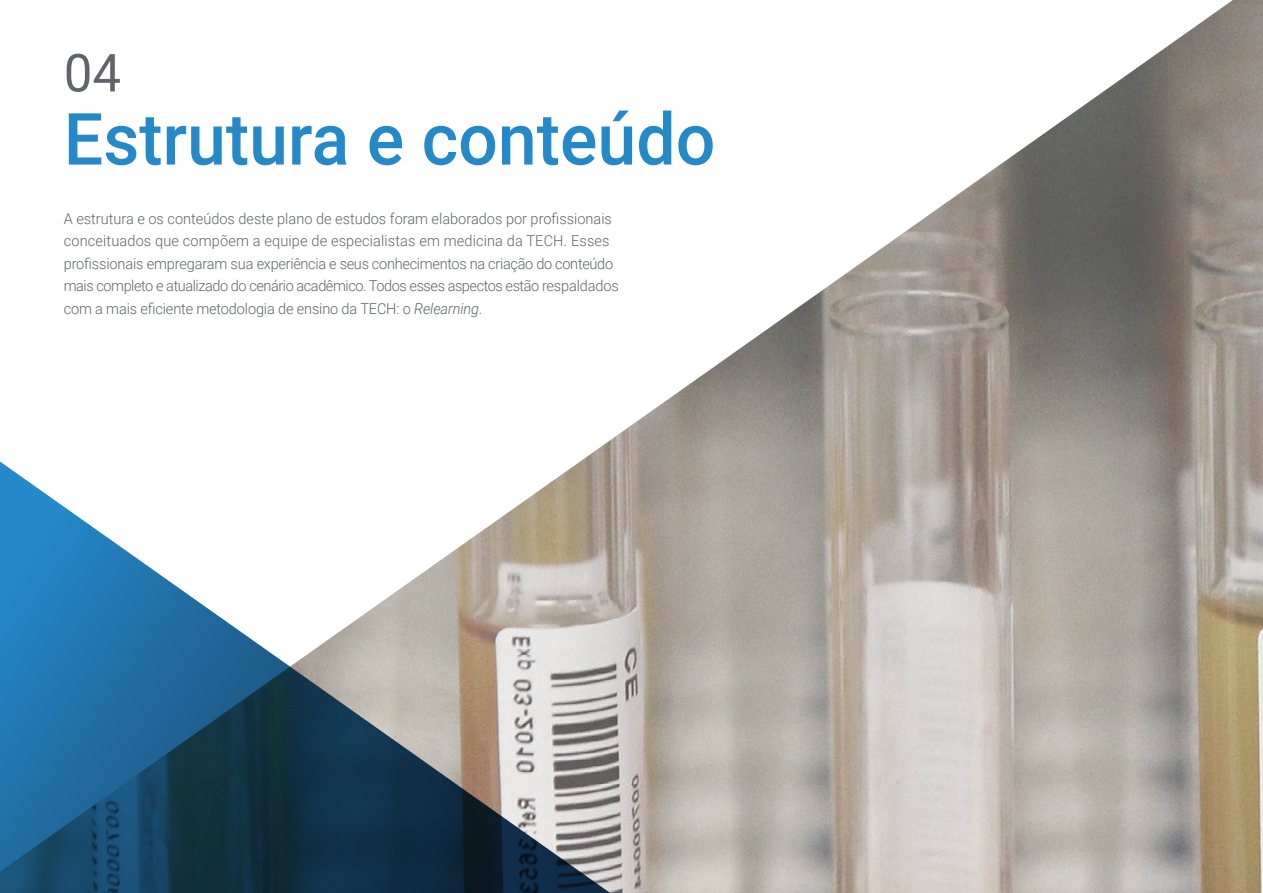
<style>
.page{position:relative;width:1263px;height:893px;background:#fff}
.page>*{position:absolute;margin:0;border:0;box-sizing:border-box;transform-origin:0 0}
.t1{font:500 72px "Roboto";color:#2488c9}
.t2{font:52.5px "Roboto";color:#61646a}
.t3{font:300 15px/22.5px "Roboto";letter-spacing:-.01em;color:#61646a}
.s1{font-style:italic}
</style>
<div class="page">
<img style="left:602px;top:0;width:661px;height:893px">
<svg style="left:0;top:446px;width:640px;height:447px"></svg>
<h2 class="t2" style="left:64px;top:36px;width:59px">04</h2>
<h1 class="t1" style="left:64px;top:89px;width:653px">Estrutura e conteúdo</h1>
<p class="t3" style="left:64px;top:207px;width:556px">A estrutura e os conteúdos deste plano de estudos foram elaborados por profissionais conceituados que compõem a equipe de especialistas em medicina da TECH. Esses profissionais empregaram sua experiência e seus conhecimentos na criação do conteúdo mais completo e atualizado do cenário acadêmico. Todos esses aspectos estão respaldados com a mais eficiente metodologia de ensino da TECH: o <span class="s1">Relearning</span>.</p>
</div>
